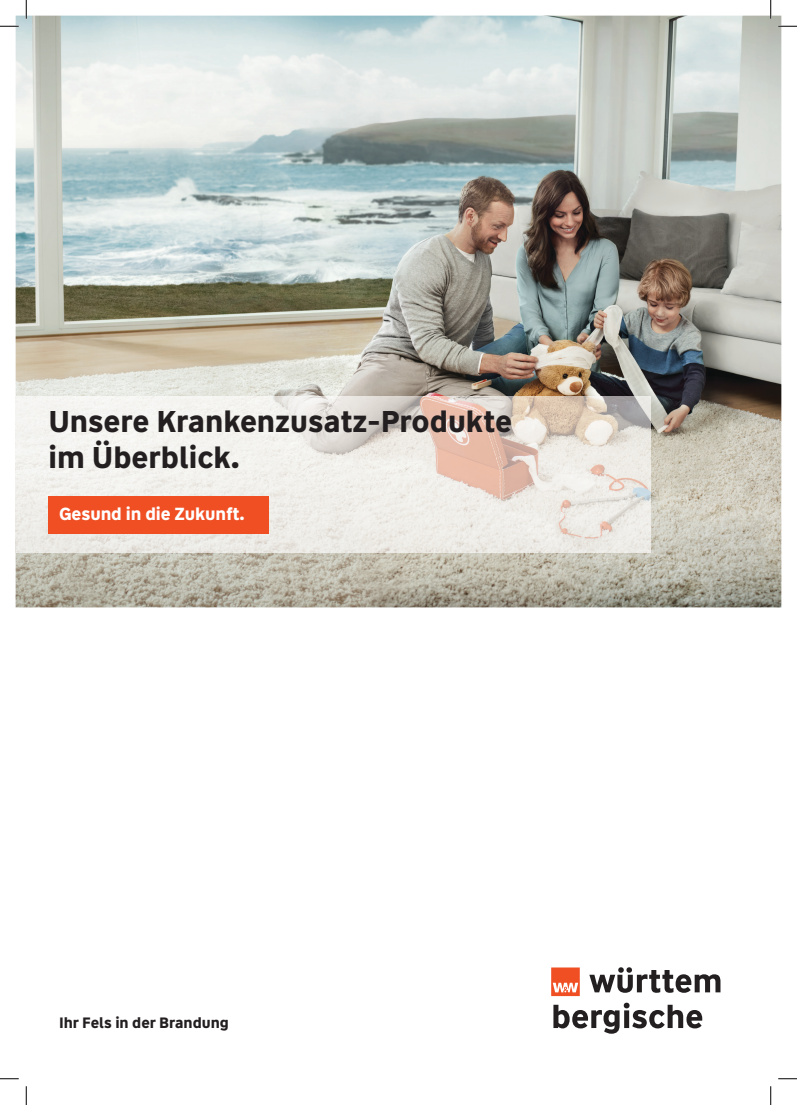
<style>
.page{position:relative;width:797px;height:1105px;background:#fff}
.page>*{position:absolute;margin:0;border:0;box-sizing:border-box;transform-origin:0 0}
.t1{font:700 30px/36px "WW Type";color:#231f20}
.t2{font:700 17.5px "WW Type";letter-spacing:-.005em;color:#fff}
.t3{font:700 15px "WW Type";color:#231f20}
</style>
<div class="page">
<img style="left:16px;top:16px;width:765px;height:591px">
<img style="left:16px;top:397px;width:634px;height:155px">
<div style="left:48px;top:496px;width:221px;height:38px;background:#f04f23"></div>
<svg style="left:551px;top:967px;width:169px;height:67px"></svg>
<svg style="left:0;top:25px;width:19px;height:2px"></svg>
<svg style="left:778px;top:25px;width:19px;height:2px"></svg>
<svg style="left:0;top:1078px;width:19px;height:1px"></svg>
<svg style="left:778px;top:1078px;width:19px;height:1px"></svg>
<svg style="left:25px;top:0;width:2px;height:19px"></svg>
<svg style="left:25px;top:1086px;width:2px;height:19px"></svg>
<svg style="left:770px;top:0;width:1px;height:19px"></svg>
<svg style="left:770px;top:1086px;width:1px;height:19px"></svg>
<p class="t1" style="left:48px;top:404px;width:465px">Unsere Krankenzusatz-Produkte im Überblick.</p>
<p class="t2" style="left:59px;top:503px;width:187px">Gesund in die Zukunft.</p>
<p class="t3" style="left:59px;top:1012px;width:171px">Ihr Fels in der Brandung</p>
</div>
